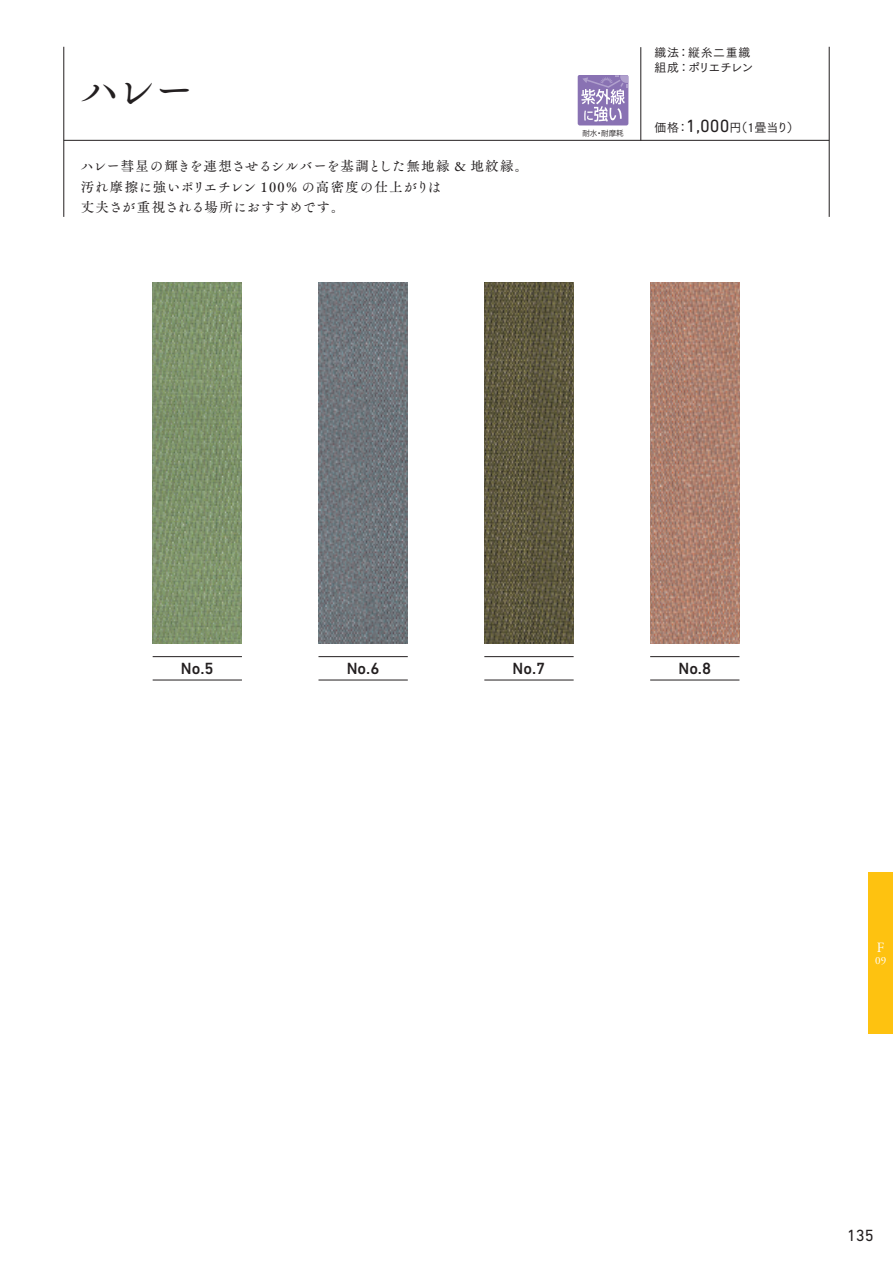
<style>
.page{position:relative;width:893px;height:1263px;background:#fff}
.page>*{position:absolute;margin:0;border:0;box-sizing:border-box;transform-origin:0 0}
.t1{font:40.5px "Tsuku A Old Min Pr 6 M";color:#231f20}
.t2{font:500 16.5px "DIN Next LT Pro";color:#231f20}
.t3{font:16.5px "DIN Next LT Pro";color:#231f20}
.t4{font:14.1px "Adobe Garamond Pro";color:#fff}
.t5{font:13.5px/20.2px "Tsuku A Old Min Pr 6 M";letter-spacing:.04em;color:#231f20}
.t6{font:12px/15px "Tsuku Go Pro M";letter-spacing:.05em;color:#231f20}
.t7{font:12px "Tsuku Go Pro M";color:#231f20}
.t8{font:10.95px "Adobe Garamond Pro";color:#fff}
.t9{font:7.5px "UD Kakugo Small Pr 6 R";color:#231f20}
.s1{font-family:"DIN Next LT Pro";font-size:18px}
</style>
<div class="page">
<div style="left:868px;top:872px;width:25px;height:161px;background:#fec210"></div>
<hr style="left:63px;top:47px;width:1px;height:170px;background:#231f20">
<hr style="left:829px;top:47px;width:1px;height:170px;background:#231f20">
<hr style="left:64px;top:140px;width:765px;height:1px;background:#231f20">
<img style="left:153px;top:282px;width:89px;height:362px">
<hr style="left:153px;top:656px;width:89px;height:1px;background:#231f20">
<hr style="left:153px;top:680px;width:89px;height:1px;background:#231f20">
<img style="left:318px;top:282px;width:90px;height:362px">
<hr style="left:318px;top:656px;width:90px;height:1px;background:#231f20">
<hr style="left:318px;top:680px;width:90px;height:1px;background:#231f20">
<img style="left:484px;top:282px;width:90px;height:362px">
<hr style="left:484px;top:656px;width:90px;height:1px;background:#231f20">
<hr style="left:484px;top:680px;width:90px;height:1px;background:#231f20">
<img style="left:650px;top:282px;width:89px;height:362px">
<hr style="left:650px;top:656px;width:89px;height:1px;background:#231f20">
<hr style="left:650px;top:680px;width:89px;height:1px;background:#231f20">
<hr style="left:640px;top:47px;width:1px;height:94px;background:#231f20">
<div style="left:578px;top:75px;width:50px;height:50px;background:#8972b3;border-radius:2px"></div>
<svg style="left:581px;top:75px;width:48px;height:47px"></svg>
<h1 class="t1" style="left:81px;top:55px;width:115px">ハレー</h1>
<p class="t5" style="left:81px;top:156px;width:449px">ハレー彗星の輝きを連想させるシルバーを基調とした無地縁 &amp; 地紋縁。汚れ摩擦に強いポリエチレン 100% の高密度の仕上がりは<br>丈夫さが重視される場所におすすめです。</p>
<p class="t9" style="left:582px;top:129px;width:43px">耐水・耐摩耗</p>
<p class="t6" style="left:654px;top:44px;width:100px">織法：縦糸二重織組成：ポリエチレン</p>
<p class="t7" style="left:654px;top:117px;width:146px">価格：<span class="s1">1,000</span>円（1畳当り）</p>
<p class="t2" style="left:181px;top:659px;width:34px">No.5</p>
<p class="t2" style="left:347px;top:659px;width:34px">No.6</p>
<p class="t2" style="left:513px;top:659px;width:34px">No.7</p>
<p class="t2" style="left:678px;top:659px;width:34px">No.8</p>
<p class="t4" style="left:877px;top:939px;width:9px">F</p>
<p class="t8" style="left:875px;top:954px;width:13px">09</p>
<p class="t3" style="left:847px;top:1226px;width:28px">135</p>
</div>
